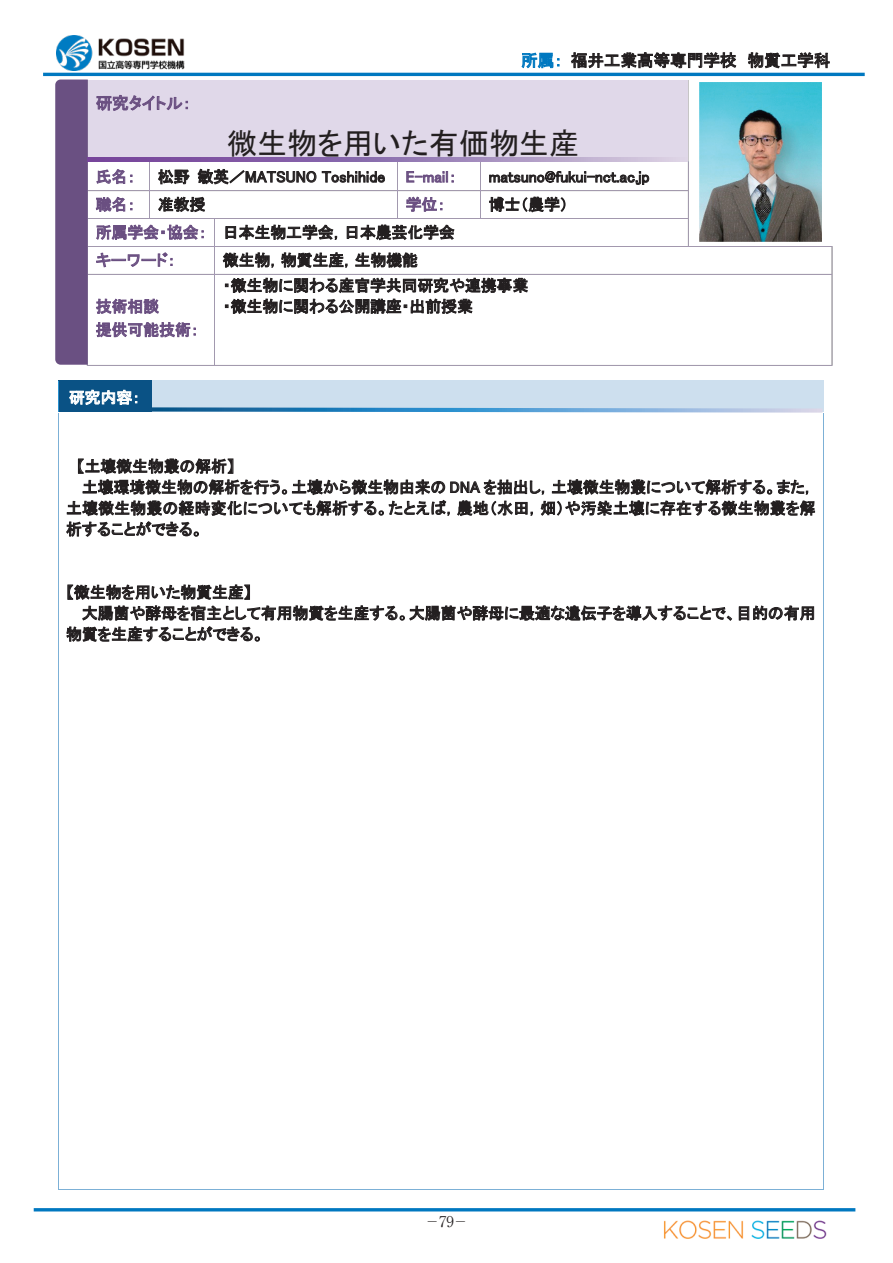
<style>
.page{position:relative;width:893px;height:1263px;background:#fff}
.page>*{position:absolute;margin:0;border:0;box-sizing:border-box;transform-origin:0 0}
.t1{font:30px "MS P Gothic";color:#231f20}
.t2{font:16.5px "MS P Gothic";color:#231f20}
.t3{font:16.5px "MS P Gothic";color:#6a4f81}
.t4{font:15.9px/27.8px "MS P Gothic";color:#231f20}
.t5{font:15.9px/23.4px "MS P Gothic";color:#6a4f81}
.t6{font:15.9px "MS P Gothic";color:#fff}
.t7{font:300 14.85px "Ryumin Pr 6";color:#231f20;scale:.6 1}
.s1{color:#0078c0}
.s2{color:#6a4f81}
</style>
<div class="page">
<hr style="left:43px;top:73px;width:822px;height:3px;background:#0078c0">
<img style="left:57px;top:35px;width:127px;height:35px">
<img style="left:86px;top:80px;width:747px;height:286px">
<div style="left:55px;top:80px;width:33px;height:285px;background:#6a5082"></div>
<svg style="left:88px;top:158px;width:599px;height:4px;background:#9a7cb6"></svg>
<div style="left:58px;top:381px;width:93px;height:31px;background:#0a5285"></div>
<div style="left:152px;top:381px;width:671px;height:31px;background:#cddfee"></div>
<hr style="left:58px;top:380px;width:93px;height:1px;background:#0a5285">
<hr style="left:152px;top:380px;width:671px;height:1px;background:#cddfee">
<hr style="left:58px;top:381px;width:1px;height:31px;background:#2990cf">
<hr style="left:151px;top:381px;width:1px;height:31px;background:#0a5285">
<hr style="left:58px;top:413px;width:1px;height:776px;background:#7cb0d6">
<hr style="left:58px;top:1189px;width:765px;height:1px;background:#7cb0d6">
<hr style="left:823px;top:413px;width:1px;height:776px;background:#7cb0d6">
<svg style="left:152px;top:407px;width:672px;height:6px"></svg>
<hr style="left:34px;top:1208px;width:821px;height:3px;background:#0078c0">
<img style="left:663px;top:1220px;width:164px;height:19px">
<img style="left:697px;top:81px;width:127px;height:163px">
<p class="t3" style="left:96px;top:95px;width:97px">研究タイトル：</p>
<p class="t2" style="left:521px;top:52px;width:311px"><span class="s1">所属：</span> 福井工業高等専門学校 物質工学科</p>
<h1 class="t1" style="left:227px;top:128px;width:353px">微生物を用いた有価物生産</h1>
<p class="t5" style="left:96px;top:165px;width:41px">氏名：</p>
<p class="t4" style="left:158px;top:163px;width:229px">松野 敏英／MATSUNO Toshihide</p>
<p class="t5" style="left:406px;top:165px;width:52px">E-mail：</p>
<p class="t4" style="left:489px;top:163px;width:162px">matsuno@fukui-nct.ac.jp</p>
<p class="t5" style="left:96px;top:193px;width:41px">職名：</p>
<p class="t4" style="left:158px;top:190px;width:49px">准教授</p>
<p class="t5" style="left:406px;top:193px;width:41px">学位：</p>
<p class="t4" style="left:489px;top:190px;width:81px">博士（農学）</p>
<p class="t4" style="left:96px;top:218px;width:361px"><span class="s2">所属学会・協会：</span> 日本生物工学会，日本農芸化学会<span class="s2">キーワード：</span></p>
<p class="t4" style="left:223px;top:246px;width:196px">微生物，物質生産，生物機能</p>
<p class="t5" style="left:96px;top:294px;width:104px">技術相談<br>提供可能技術：</p>
<p class="t6" style="left:69px;top:389px;width:73px">研究内容：</p>
<p class="t4" style="left:223px;top:275px;width:307px;line-height:20.9px">・微生物に関わる産官学共同研究や連携事業・微生物に関わる公開講座・出前授業</p>
<p class="t4" style="left:77px;top:452px;width:160px">【土壌微生物叢の解析】</p>
<p class="t4" style="left:82px;top:473px;width:735px">土壌環境微生物の解析を行う。土壌から微生物由来の DNA を抽出し，土壌微生物叢について解析する。また，</p>
<p class="t4" style="left:66px;top:494px;width:751px">土壌微生物叢の経時変化についても解析する。たとえば，農地（水田，畑）や汚染土壌に存在する微生物叢を解</p>
<p class="t4" style="left:66px;top:515px;width:139px">析することができる。</p>
<p class="t4" style="left:66px;top:578px;width:187px">【微生物を用いた物質生産】</p>
<p class="t4" style="left:82px;top:599px;width:735px">大腸菌や酵母を宿主として有用物質を生産する。大腸菌や酵母に最適な遺伝子を導入することで、目的の有用</p>
<p class="t4" style="left:66px;top:620px;width:200px">物質を生産することができる。</p>
<p class="t7" style="left:428px;top:1210px;width:64px">─79─</p>
</div>
